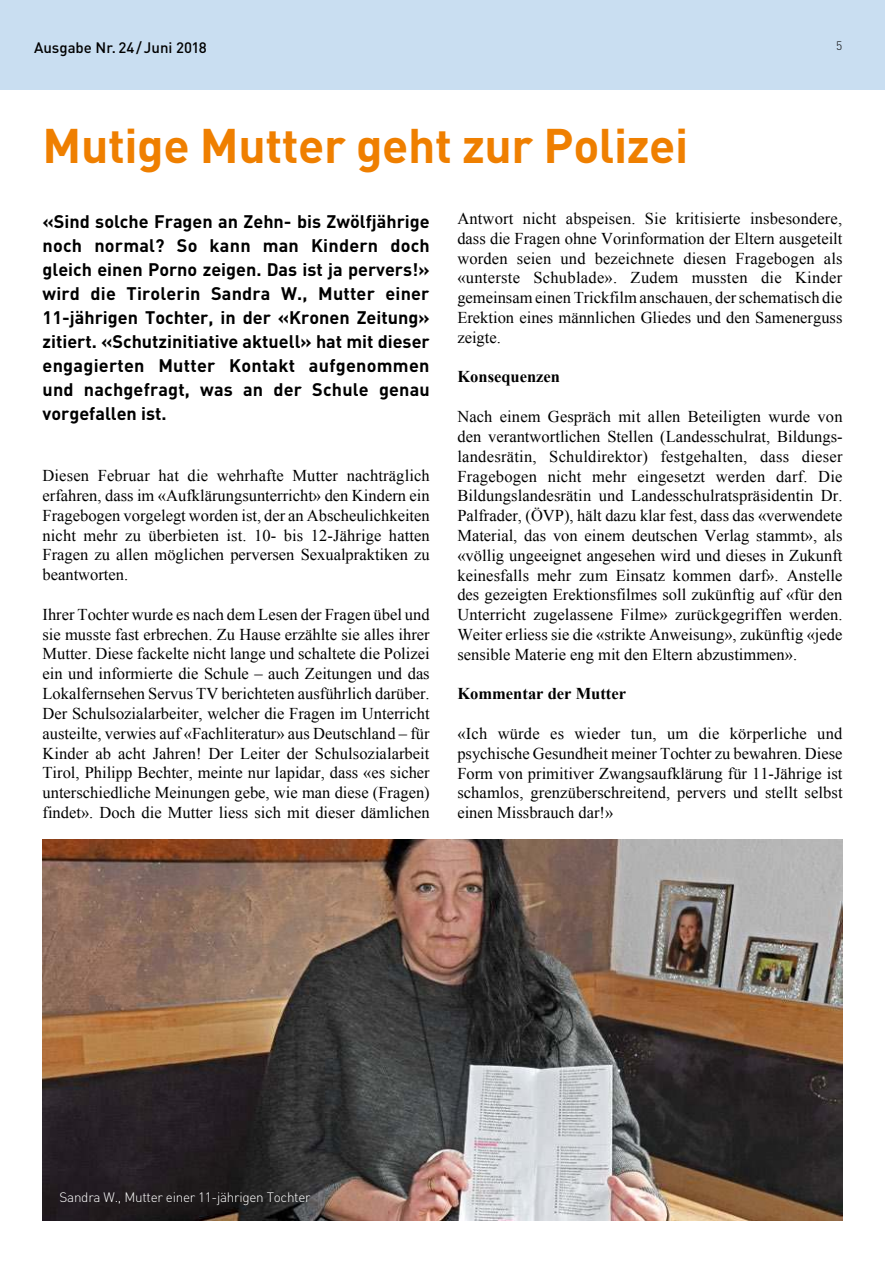
<style>
.page{position:relative;width:885px;height:1263px;background:#fff}
.page>*{position:absolute;margin:0;border:0;box-sizing:border-box;transform-origin:0 0}
.t1{font:700 48px "DIN";letter-spacing:-.01em;color:#ef7f00}
.t2{font:700 18px/24px "DIN";letter-spacing:.01em;color:#000;text-align:justify}
.t3{font:16.5px/19.8px "Times New Roman";color:#000;text-align:justify}
.t4{font:700 16.5px "Times New Roman";color:#000}
.t5{font:500 15px "DIN";color:#000}
.t6{font:300 13.5px "DIN";letter-spacing:-.02em;color:#fff}
.t7{font:300 12px "DIN";color:#000}
</style>
<div class="page">
<div style="left:0;top:0;width:884px;height:89px;background:#c9def1"></div>
<img style="left:43px;top:840px;width:799px;height:380px">
<p class="t5" style="left:34px;top:41px;width:174px">Ausgabe Nr. 24 / Juni 2018</p>
<p class="t7" style="left:836px;top:41px;width:8px">5</p>
<h1 class="t1" style="left:43px;top:128px;width:647px">Mutige Mutter geht zur Polizei</h1>
<p class="t2" style="left:43px;top:211px;width:389px">«Sind solche Fragen an Zehn- bis Zwölfjährige noch normal? So kann man Kindern doch gleich einen Porno zeigen. Das ist ja pervers!» wird die Tirolerin Sandra W., Mutter einer 11-jährigen Tochter, in der «Kronen Zeitung» zitiert. «Schutzinitiative aktuell» hat mit dieser engagierten Mutter Kontakt aufgenommen und nachgefragt, was an der Schule genau vorgefallen ist.</p>
<p class="t3" style="left:43px;top:467px;width:389px">Diesen Februar hat die wehrhafte Mutter nachträglich erfahren, dass im «Aufklärungsunterricht» den Kindern ein Fragebogen vorgelegt worden ist, der an Abscheulichkeiten nicht mehr zu überbieten ist. 10- bis 12-Jährige hatten Fragen zu allen möglichen perversen Sexualpraktiken zu beantworten.</p>
<p class="t3" style="left:43px;top:606px;width:388px">Ihrer Tochter wurde es nach dem Lesen der Fragen übel und sie musste fast erbrechen. Zu Hause erzählte sie alles ihrer Mutter. Diese fackelte nicht lange und schaltete die Polizei ein und informierte die Schule – auch Zeitungen und das Lokalfernsehen Servus TV berichteten ausführlich darüber.<br>Der Schulsozialarbeiter, welcher die Fragen im Unterricht austeilte, verwies auf «Fachliteratur» aus Deutschland – für Kinder ab acht Jahren! Der Leiter der Schulsozialarbeit Tirol, Philipp Bechter, meinte nur lapidar, dass «es sicher unterschiedliche Meinungen gebe, wie man diese (Fragen) findet». Doch die Mutter liess sich mit dieser dämlichen</p>
<p class="t3" style="left:457px;top:210px;width:386px">Antwort nicht abspeisen. Sie kritisierte insbesondere, dass die Fragen ohne Vorinformation der Eltern ausgeteilt worden seien und bezeichnete diesen Fragebogen als «unterste Schublade». Zudem mussten die Kinder gemeinsam einen Trickfilm anschauen, der schematisch die Erektion eines männlichen Gliedes und den Samenerguss zeigte.</p>
<p class="t4" style="left:457px;top:372px;width:104px">Konsequenzen</p>
<p class="t3" style="left:457px;top:408px;width:387px">Nach einem Gespräch mit allen Beteiligten wurde von den verantwortlichen Stellen (Landesschulrat, Bildungs&shy;landesrätin, Schuldirektor) festgehalten, dass dieser Fragebogen nicht mehr eingesetzt werden darf. Die Bildungslandesrätin und Landesschulratspräsidentin Dr.<br>Palfrader, (ÖVP), hält dazu klar fest, dass das «verwendete Material, das von einem deutschen Verlag stammt», als «völlig ungeeignet angesehen wird und dieses in Zukunft keinesfalls mehr zum Einsatz kommen darf». Anstelle des gezeigten Erektionsfilmes soll zukünftig auf «für den Unterricht zugelassene Filme» zurückgegriffen werden.<br>Weiter erliess sie die «strikte Anweisung», zukünftig «jede sensible Materie eng mit den Eltern abzustimmen».</p>
<p class="t4" style="left:457px;top:688px;width:170px">Kommentar der Mutter</p>
<p class="t3" style="left:457px;top:725px;width:386px">«Ich würde es wieder tun, um die körperliche und psychische Gesundheit meiner Tochter zu bewahren. Diese Form von primitiver Zwangsaufklärung für 11-Jährige ist schamlos, grenzüberschreitend, pervers und stellt selbst einen Missbrauch dar!»</p>
<p class="t6" style="left:60px;top:1191px;width:252px">Sandra W., Mutter einer 11-jährigen Tochter</p>
</div>
